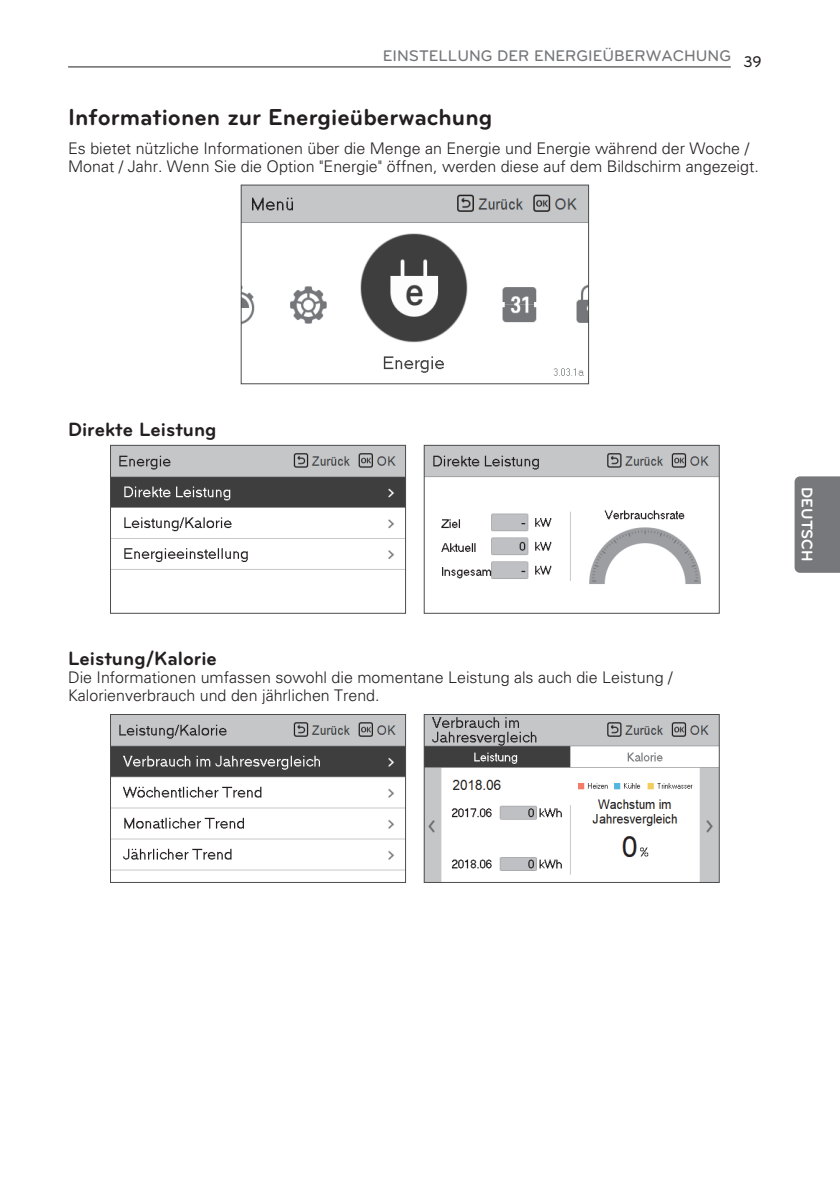
<style>
.page{position:relative;width:840px;height:1191px;background:#fff}
.page>*{position:absolute;margin:0;border:0;box-sizing:border-box;transform-origin:0 0}
.t1{font:700 24px "Bryant LG";color:#231f20}
.t2{font:700 20px "Bryant LG";color:#231f20}
.t3{font:300 16px/18px "Univers";color:#231f20}
.t4{font:500 16px "Bryant LG";color:#757679}
.t5{font:700 16px "Bryant LG";color:#fff}
.t6{font:500 16px "Bryant LG";color:#231f20;scale:.9 1}
</style>
<div class="page">
<hr style="left:68px;top:67px;width:662px;height:1px;background:#231f20">
<div style="left:794px;top:476px;width:45px;height:97px;background:#76787b"></div>
<img style="left:112px;top:447px;width:292px;height:123px">
<div style="left:110px;top:445px;width:296px;height:169px;border:1px solid #4b4c4d"></div>
<img style="left:425px;top:447px;width:292px;height:137px">
<div style="left:423px;top:445px;width:296px;height:169px;border:1px solid #4b4c4d"></div>
<img style="left:112px;top:716px;width:292px;height:155px">
<div style="left:110px;top:714px;width:296px;height:169px;border:1px solid #4b4c4d"></div>
<img style="left:425px;top:716px;width:292px;height:165px">
<div style="left:423px;top:714px;width:296px;height:169px;border:1px solid #4b4c4d"></div>
<img style="left:242px;top:187px;width:344px;height:189px">
<div style="left:240px;top:185px;width:348px;height:199px;border:1px solid #4b4c4d"></div>
<p class="t4" style="left:382px;top:47px;width:349px">EINSTELLUNG DER ENERGIEÜBERWACHUNG</p>
<p class="t6" style="left:743px;top:52px;width:22px">39</p>
<h1 class="t1" style="left:68px;top:108px;width:425px">Informationen zur Energieüberwachung</h1>
<p class="t3" style="left:68px;top:141px;width:692px">Es bietet nützliche Informationen über die Menge an Energie und Energie während der Woche /<br>Monat / Jahr. Wenn Sie die Option "Energie" öffnen, werden diese auf dem Bildschirm angezeigt.</p>
<p class="t2" style="left:68px;top:422px;width:150px">Direkte Leistung</p>
<p class="t2" style="left:68px;top:652px;width:150px">Leistung/Kalorie</p>
<p class="t3" style="left:68px;top:670px;width:605px">Die Informationen umfassen sowohl die momentane Leistung als auch die Leistung /<br>Kalorienverbrauch und den jährlichen Trend.</p>
<p class="t5" style="left:812px;top:487px;width:76px;rotate:90deg">DEUTSCH</p>
</div>
